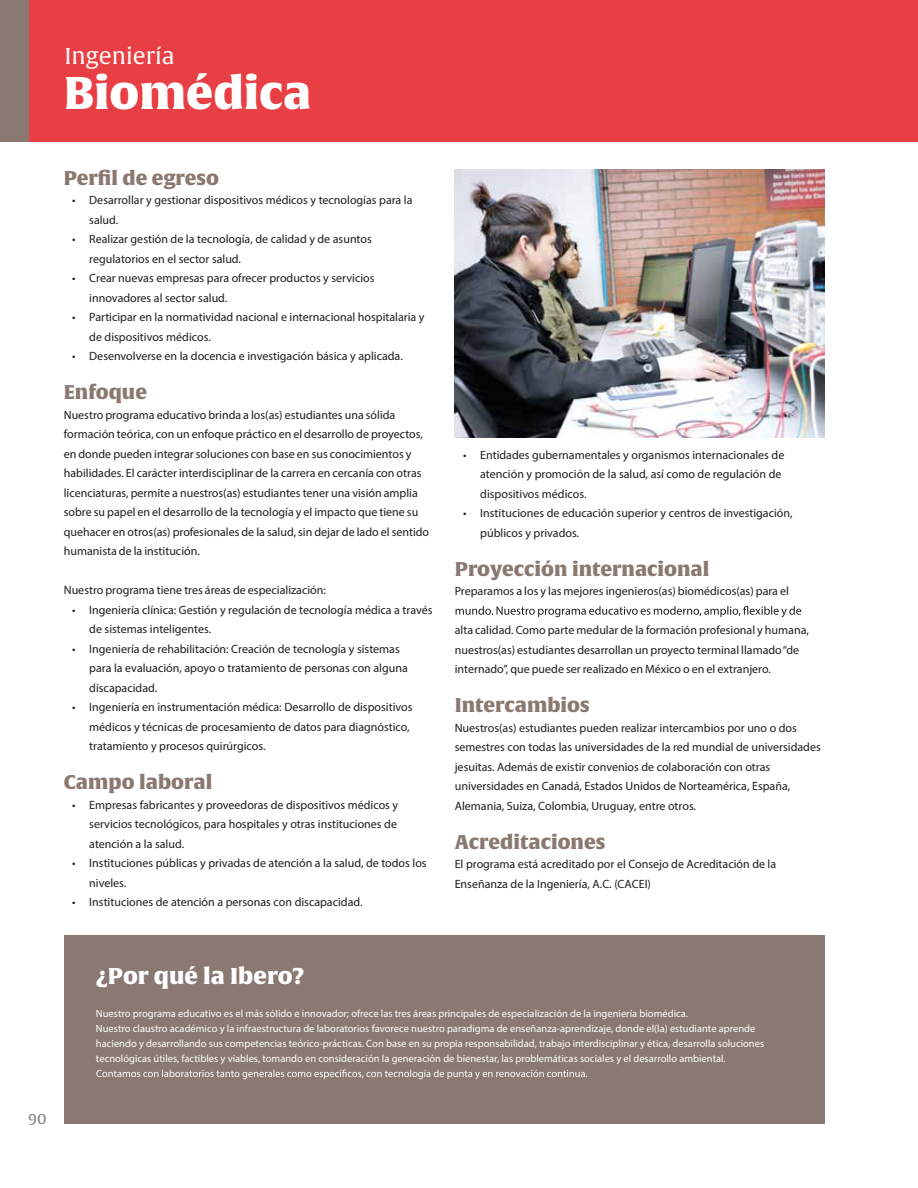
<style>
.page{position:relative;width:918px;height:1188px;background:#fff}
.page>*{position:absolute;margin:0;border:0;box-sizing:border-box;transform-origin:0 0}
.t1{font:45px "Alverata Bl";color:#fff}
.t2{font:22.5px "Alverata Bl";color:#fff}
.t3{font:22.5px "Alverata";color:#fff}
.t4{font:19.5px "Alverata Bl";color:#8a7871}
.t5{font:15px "Alverata";color:#808080}
.t6{font:12px/19.5px "Myriad Pro";color:#1d1d1b}
.t7{font:10.5px/15px "Myriad Pro";color:#fff}
</style>
<div class="page">
<div style="left:0;top:0;width:918px;height:141px;background:#e83f44"></div>
<div style="left:64px;top:935px;width:760px;height:189px;background:#8a7872"></div>
<svg style="left:96px;top:1069px;width:491px;height:10px"></svg>
<div style="left:0;top:0;width:29px;height:141px;background:#8a7872"></div>
<svg style="left:456px;top:606px;width:345px;height:11px"></svg>
<img style="left:455px;top:170px;width:369px;height:267px">
<h2 class="t3" style="left:64px;top:43px;width:112px">Ingeniería</h2>
<h1 class="t1" style="left:64px;top:64px;width:249px">Biomédica</h1>
<h3 class="t4" style="left:64px;top:166px;width:157px">Perfil de egreso</h3>
<p class="t6" style="left:89px;top:191px;width:325px;text-indent:-17px">• Desarrollar y gestionar dispositivos médicos y tecnologías para la salud.</p>
<p class="t6" style="left:89px;top:230px;width:284px;text-indent:-17px">• Realizar gestión de la tecnología, de calidad y de asuntos regulatorios en el sector salud.</p>
<p class="t6" style="left:89px;top:269px;width:287px;text-indent:-17px">• Crear nuevas empresas para ofrecer productos y servicios innovadores al sector salud.</p>
<p class="t6" style="left:89px;top:308px;width:337px;text-indent:-17px">• Participar en la normatividad nacional e internacional hospitalaria y de dispositivos médicos.</p>
<p class="t6" style="left:72px;top:347px;width:332px">• Desenvolverse en la docencia e investigación básica y aplicada.</p>
<h3 class="t4" style="left:64px;top:380px;width:85px">Enfoque</h3>
<p class="t6" style="left:64px;top:405px;width:367px">Nuestro programa educativo brinda a los(as) estudiantes una sólida formación teórica, con un enfoque práctico en el desarrollo de proyectos, en donde pueden integrar soluciones con base en sus conocimientos y habilidades. El carácter interdisciplinar de la carrera en cercanía con otras licenciaturas, permite a nuestros(as) estudiantes tener una visión amplia sobre su papel en el desarrollo de la tecnología y el impacto que tiene su quehacer en otros(as) profesionales de la salud, sin dejar de lado el sentido humanista de la institución.</p>
<p class="t6" style="left:64px;top:581px;width:264px">Nuestro programa tiene tres áreas de especialización:</p>
<p class="t6" style="left:89px;top:600px;width:345px;text-indent:-17px">• Ingeniería clínica: Gestión y regulación de tecnología médica a través de sistemas inteligentes.</p>
<p class="t6" style="left:89px;top:639px;width:320px;text-indent:-17px">• Ingeniería de rehabilitación: Creación de tecnología y sistemas para la evaluación, apoyo o tratamiento de personas con alguna discapacidad.</p>
<p class="t6" style="left:89px;top:698px;width:325px;text-indent:-17px">• Ingeniería en instrumentación médica: Desarrollo de dispositivos médicos y técnicas de procesamiento de datos para diagnóstico, tratamiento y procesos quirúrgicos.</p>
<h3 class="t4" style="left:64px;top:770px;width:150px">Campo laboral</h3>
<p class="t6" style="left:89px;top:795px;width:310px;text-align:justify;text-indent:-17px">• Empresas fabricantes y proveedoras de dispositivos médicos y servicios tecnológicos, para hospitales y otras instituciones de atención a la salud.</p>
<p class="t6" style="left:89px;top:854px;width:339px;text-indent:-17px">• Instituciones públicas y privadas de atención a la salud, de todos los niveles.</p>
<p class="t6" style="left:72px;top:893px;width:292px">• Instituciones de atención a personas con discapacidad.</p>
<p class="t6" style="left:480px;top:445px;width:306px;text-indent:-17px">• Entidades gubernamentales y organismos internacionales de atención y promoción de la salud, así como de regulación de dispositivos médicos.</p>
<p class="t6" style="left:480px;top:503px;width:314px;text-indent:-17px">• Instituciones de educación superior y centros de investigación, públicos y privados.</p>
<h3 class="t4" style="left:455px;top:556px;width:256px">Proyección internacional</h3>
<p class="t6" style="left:455px;top:581px;width:336px">Preparamos a los y las mejores ingenieros(as) biomédicos(as) para el</p>
<p class="t6" style="left:455px;top:620px;width:356px">alta calidad. Como parte medular de la formación profesional y humana, nuestros(as) estudiantes desarrollan un proyecto terminal llamado“de internado”, que puede ser realizado en México o en el extranjero.</p>
<h3 class="t4" style="left:455px;top:693px;width:137px">Intercambios</h3>
<p class="t6" style="left:455px;top:718px;width:368px">Nuestros(as) estudiantes pueden realizar intercambios por uno o dos semestres con todas las universidades de la red mundial de universidades jesuitas. Además de existir convenios de colaboración con otras universidades en Canadá, Estados Unidos de Norteamérica, España, Alemania, Suiza, Colombia, Uruguay, entre otros.</p>
<h3 class="t4" style="left:455px;top:829px;width:152px">Acreditaciones</h3>
<p class="t6" style="left:455px;top:854px;width:323px">El programa está acreditado por el Consejo de Acreditación de la<br>Enseñanza de la Ingeniería, A.C. (CACEI)</p>
<p class="t5" style="left:28px;top:1110px;width:20px">90</p>
<h2 class="t2" style="left:96px;top:962px;width:210px">¿Por qué la Ibero?</h2>
<p class="t7" style="left:96px;top:1006px;width:670px">Nuestro programa educativo es el más sólido e innovador; ofrece las tres áreas principales de especialización de la ingeniería biomédica.<br>Nuestro claustro académico y la infraestructura de laboratorios favorece nuestro paradigma de enseñanza-aprendizaje, donde el(la) estudiante aprende haciendo y desarrollando sus competencias teórico-prácticas. Con base en su propia responsabilidad, trabajo interdisciplinar y ética, desarrolla soluciones tecnológicas útiles, factibles y viables, tomando en consideración la generación de bienestar, las problemáticas sociales y el desarrollo ambiental.</p>
</div>
